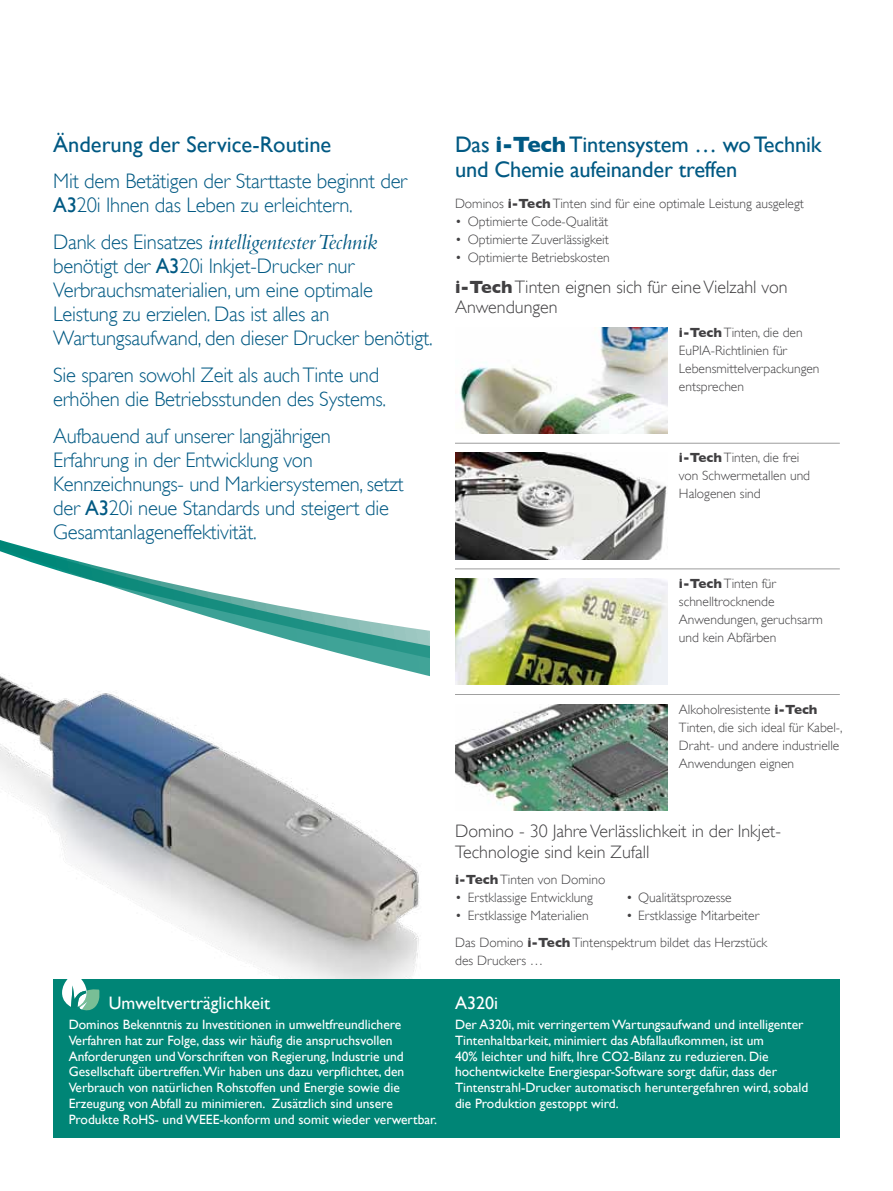
<style>
.page{position:relative;width:893px;height:1191px;background:#fff}
.page>*{position:absolute;margin:0;border:0;box-sizing:border-box;transform-origin:0 0}
.t1{font:22.5px/25.5px "Gill Sans";letter-spacing:-.01em;color:#005983}
.t2{font:italic 22.5px "Bembo";letter-spacing:-.01em;color:#005983}
.t3{font:300 21px/24px "Gill Sans";letter-spacing:-.01em;color:#005983}
.t4{font:300 18px/20.2px "Gill Sans";color:#414042}
.t5{font:18px "Gill Sans";color:#fff}
.t6{font:13.5px/15.8px "Gill Sans";color:#fff}
.t7{font:300 13.5px/18px "Gill Sans";color:#414042}
.s1{font-weight:400}
.s2{font-family:"Gill Sans";font-weight:300;font-style:normal;font-size:21px}
.s3{font-weight:700}
</style>
<div class="page">
<svg style="left:0;top:540px;width:109px;height:29px"></svg>
<img style="left:0;top:569px;width:506px;height:410px">
<hr style="left:455px;top:443px;width:385px;height:1px;background:#000">
<hr style="left:455px;top:568px;width:385px;height:1px;background:#000">
<hr style="left:455px;top:694px;width:385px;height:1px;background:#000">
<img style="left:460px;top:327px;width:208px;height:106px">
<img style="left:455px;top:453px;width:212px;height:106px">
<img style="left:455px;top:578px;width:213px;height:107px">
<img style="left:455px;top:704px;width:213px;height:106px">
<div style="left:53px;top:979px;width:787px;height:158px;background:#008576"></div>
<svg style="left:62px;top:972px;width:39px;height:39px"></svg>
<h1 class="t1" style="left:53px;top:131px;width:280px">Änderung der Service-Routine</h1>
<h2 class="t3" style="left:53px;top:169px;width:355px">Mit dem Betätigen der Starttaste beginnt der<br><span class="s1">A3</span>20i Ihnen das Leben zu erleichtern.</h2>
<h1 class="t2" style="left:53px;top:229px;width:326px"><span class="s2">Dank des Einsatzes</span> intelligentester Technik</h1>
<h2 class="t3" style="left:53px;top:254px;width:381px">benötigt der <span class="s1">A3</span>20i Inkjet-Drucker nur Verbrauchsmaterialien, um eine optimale Leistung zu erzielen. Das ist alles an Wartungsaufwand, den dieser Drucker benötigt.</h2>
<h2 class="t3" style="left:53px;top:363px;width:335px">Sie sparen sowohl Zeit als auch Tinte und erhöhen die Betriebsstunden des Systems.</h2>
<h2 class="t3" style="left:53px;top:424px;width:352px">Aufbauend auf unserer langjährigen Erfahrung in der Entwicklung von Kennzeichnungs- und Markiersystemen, setzt der <span class="s1">A3</span>20i neue Standards und steigert die Gesamtanlageneffektivität.</h2>
<h1 class="t1" style="left:455px;top:131px;width:368px">Das <span class="s3">i-Tech</span> Tintensystem … wo Technik und Chemie aufeinander treffen</h1>
<p class="t7" style="left:455px;top:194px;width:350px">Dominos <span class="s3">i-Tech</span> Tinten sind für eine optimale Leistung ausgelegt</p>
<p class="t7" style="left:455px;top:212px;width:155px">• Optimierte Code-Qualität</p>
<p class="t7" style="left:455px;top:230px;width:155px">• Optimierte Zuverlässigkeit</p>
<p class="t7" style="left:455px;top:248px;width:156px">• Optimierte Betriebskosten</p>
<h3 class="t4" style="left:455px;top:277px;width:334px"><span class="s3">i-Tech</span> Tinten eignen sich für eine Vielzahl von<br>Anwendungen</h3>
<p class="t7" style="left:679px;top:323px;width:142px"><span class="s3">i-Tech</span> Tinten, die den<br>EuPIA-Richtlinien für<br>Lebensmittelverpackungen entsprechen</p>
<p class="t7" style="left:679px;top:448px;width:133px"><span class="s3">i-Tech</span> Tinten, die frei von Schwermetallen und<br>Halogenen sind</p>
<p class="t7" style="left:679px;top:574px;width:145px"><span class="s3">i-Tech</span> Tinten für schnelltrocknende<br>Anwendungen, geruchsarm und kein Abfärben</p>
<p class="t7" style="left:679px;top:700px;width:165px">Alkoholresistente <span class="s3">i-Tech<br></span>Tinten, die sich ideal für Kabel-,<br>Draht- und andere industrielle<br>Anwendungen eignen</p>
<h3 class="t5" style="left:109px;top:992px;width:163px">Umweltverträglichkeit</h3>
<p class="t6" style="left:69px;top:1016px;width:370px">Dominos Bekenntnis zu Investitionen in umweltfreundlichere Verfahren hat zur Folge, dass wir häufig die anspruchsvollen Anforderungen und Vorschriften von Regierung, Industrie und Gesellschaft übertreffen.Wir haben uns dazu verpflichtet, den Verbrauch von natürlichen Rohstoffen und Energie sowie die Erzeugung von Abfall zu minimieren. Zusätzlich sind unsere Produkte RoHS- und WEEE-konform und somit wieder verwertbar.</p>
<h3 class="t4" style="left:455px;top:821px;width:327px">Domino - 30 Jahre Verlässlichkeit in der Inkjet-<br>Technologie sind kein Zufall</h3>
<p class="t7" style="left:455px;top:870px;width:152px"><span class="s3">i-Tech</span> Tinten von Domino</p>
<p class="t7" style="left:455px;top:888px;width:139px">• Erstklassige Entwicklung</p>
<p class="t7" style="left:626px;top:888px;width:107px">• Qualitätsprozesse</p>
<p class="t7" style="left:455px;top:906px;width:135px">• Erstklassige Materialien</p>
<p class="t7" style="left:455px;top:902px;width:314px;line-height:26.5px;text-indent:171px">• Erstklassige Mitarbeiter<br>Das Domino <span class="s3">i-Tech</span> Tintenspektrum bildet das Herzstück</p>
<p class="t7" style="left:455px;top:951px;width:90px">des Druckers …</p>
<h3 class="t5" style="left:455px;top:992px;width:44px">A320i</h3>
<p class="t6" style="left:455px;top:1016px;width:355px">Der A320i, mit verringertem Wartungsaufwand und intelligenter Tintenhaltbarkeit, minimiert das Abfallaufkommen, ist um<br>40% leichter und hilft, Ihre CO2-Bilanz zu reduzieren. Die hochentwickelte Energiespar-Software sorgt dafür, dass der Tintenstrahl-Drucker automatisch heruntergefahren wird, sobald die Produktion gestoppt wird.</p>
</div>
